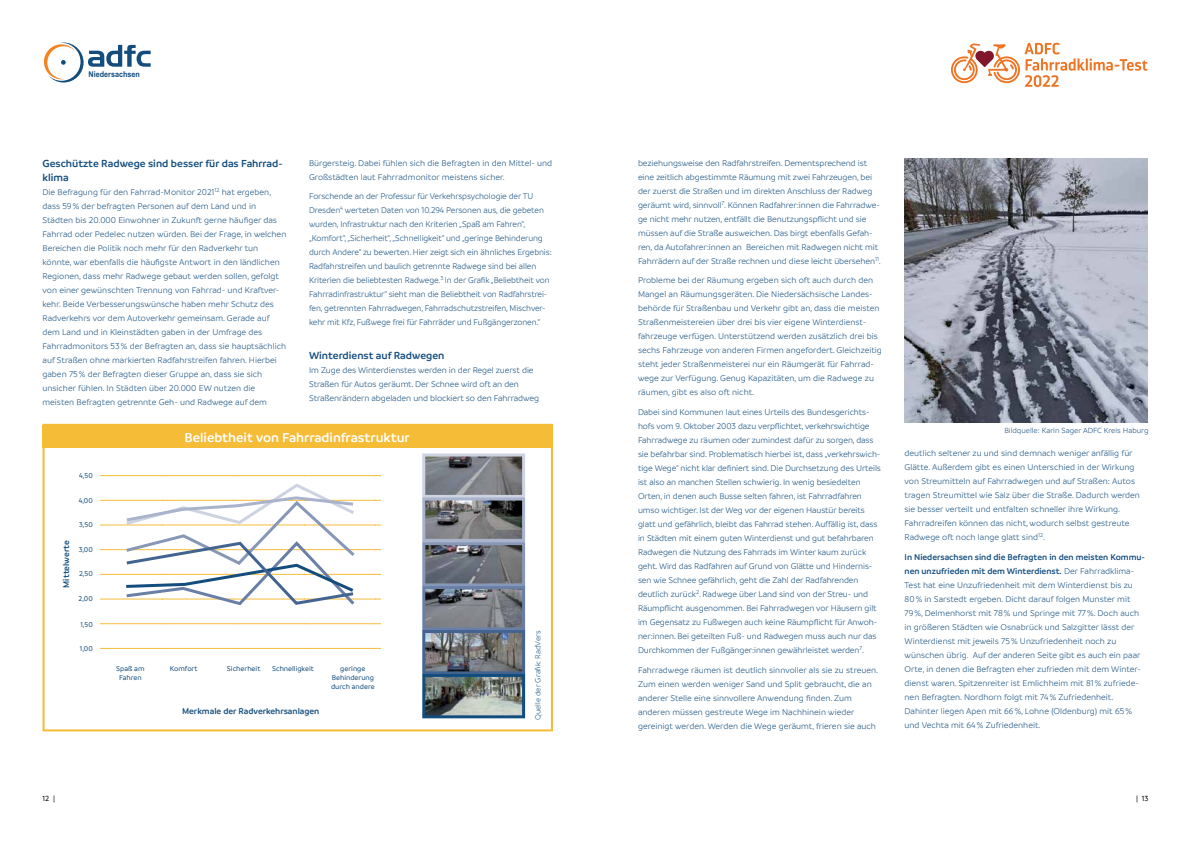
<style>
.page{position:relative;width:1191px;height:842px;background:#fff}
.page>*{position:absolute;margin:0;border:0;box-sizing:border-box;transform-origin:0 0}
.t1{font:600 14px "Branding";color:#fff}
.t2{font:600 11px/14px "Branding";color:#134d7e}
.t3{font:300 9px/14px "Branding";letter-spacing:-.01em;color:#134d7e}
.t4{font:600 9px "Branding";color:#134d7e}
.t5{font:300 8px "Branding";color:#134d7e}
.t6{font:700 8px "Arial Narrow";color:#134d7e;scale:1.1 1}
.t7{font:500 8px "Branding";color:#000}
.t8{font:500 7.5px/9px "Branding";color:#134d7e;text-align:center}
.s1{font-weight:600}
</style>
<div class="page">
<svg style="left:44px;top:43px;width:107px;height:40px"></svg>
<svg style="left:951px;top:43px;width:196px;height:44px"></svg>
<img style="left:904px;top:159px;width:243px;height:264px">
<hr style="left:100px;top:475px;width:281px;height:1px;background:#bfbfbf">
<hr style="left:100px;top:500px;width:281px;height:1px;background:#bfbfbf">
<hr style="left:100px;top:525px;width:281px;height:1px;background:#bfbfbf">
<hr style="left:100px;top:549px;width:281px;height:1px;background:#bfbfbf">
<hr style="left:100px;top:574px;width:281px;height:1px;background:#bfbfbf">
<hr style="left:100px;top:599px;width:281px;height:1px;background:#bfbfbf">
<hr style="left:100px;top:623px;width:281px;height:1px;background:#bfbfbf">
<hr style="left:100px;top:648px;width:281px;height:1px;background:#bfbfbf">
<svg style="left:123px;top:483px;width:235px;height:123px"></svg>
<div style="left:43px;top:424px;width:510px;height:307px;border:2px solid #f5bc38"></div>
<div style="left:43px;top:425px;width:508px;height:23px;background:#f5bc38"></div>
<img style="left:426px;top:457px;width:95px;height:257px">
<div style="left:422px;top:453px;width:103px;height:45px;border:3px solid #ced3e1"></div>
<div style="left:422px;top:497px;width:103px;height:45px;border:3px solid #a9b3cb"></div>
<div style="left:422px;top:542px;width:103px;height:44px;border:3px solid #8797b8"></div>
<div style="left:422px;top:586px;width:103px;height:44px;border:3px solid #697fa6"></div>
<div style="left:422px;top:630px;width:103px;height:44px;border:3px solid #436491"></div>
<div style="left:422px;top:674px;width:103px;height:44px;border:3px solid #134d7e"></div>
<p class="t6" style="left:89px;top:68px;width:48px">Niedersachsen</p>
<p class="t2" style="left:43px;top:157px;width:242px">Geschützte Radwege sind besser für das Fahrrad&shy;klima</p>
<p class="t3" style="left:43px;top:185px;width:245px">Die Befragung für den Fahrrad-Monitor 2021<sup>12</sup> hat ergeben, dass 59% der befragten Personen auf dem Land und in Städten bis 20.000 Einwohner in Zukunft gerne häufiger das Fahrrad oder Pedelec nutzen würden. Bei der Frage, in welchen Bereichen die Politik noch mehr für den Radverkehr tun könnte, war ebenfalls die häufigste Antwort in den ländlichen Regionen, dass mehr Radwege gebaut werden sollen, gefolgt von einer gewünschten Trennung von Fahrrad- und Kraftver&shy;kehr. Beide Verbesserungswünsche haben mehr Schutz des Radverkehrs vor dem Autoverkehr gemeinsam. Gerade auf dem Land und in Kleinstädten gaben in der Umfrage des Fahrradmonitors 53% der Befragten an, dass sie hauptsächlich auf Straßen ohne markierten Radfahrstreifen fahren. Hierbei gaben 75% der Befragten dieser Gruppe an, dass sie sich unsicher fühlen. In Städten über 20.000 EW nutzen die meisten Befragten getrennte Geh- und Radwege auf dem</p>
<p class="t3" style="left:309px;top:156px;width:245px">Bürgersteig. Dabei fühlen sich die Befragten in den Mittel- und<br>Großstädten laut Fahrradmonitor meistens sicher.</p>
<p class="t3" style="left:309px;top:190px;width:244px">Forschende an der Professur für Verkehrspsychologie der TU Dresden<sup>4</sup> werteten Daten von 10.294 Personen aus, die gebeten wurden, Infrastruktur nach den Kriterien „Spaß am Fahren“, „Komfort“, „Sicherheit“, „Schnelligkeit“ und „geringe Behinderung durch Andere“ zu bewerten. Hier zeigt sich ein ähnliches Ergebnis:<br>Radfahrstreifen und baulich getrennte Radwege sind bei allen Kriterien die beliebtesten Radwege.<sup>3</sup> In der Grafik „Beliebtheit von Fahrradinfrastruktur“ sieht man die Beliebtheit von Radfahrstrei&shy;fen, getrennten Fahrradwegen, Fahrradschutzstreifen, Mischver&shy;kehr mit Kfz, Fußwege frei für Fahrräder und Fußgängerzonen.“</p>
<p class="t2" style="left:309px;top:348px;width:137px">Winterdienst auf Radwegen</p>
<p class="t3" style="left:309px;top:363px;width:231px">Im Zuge des Winterdienstes werden in der Regel zuerst die<br>Straßen für Autos geräumt. Der Schnee wird oft an den<br>Straßenrändern abgeladen und blockiert so den Fahrradweg</p>
<p class="t4" style="left:61px;top:588px;width:49px;rotate:-90deg">Mittelwerte</p>
<p class="t8" style="left:79px;top:471px;width:15px">4,50</p>
<p class="t8" style="left:79px;top:496px;width:16px">4,00</p>
<p class="t8" style="left:79px;top:521px;width:15px">3,50</p>
<p class="t8" style="left:79px;top:545px;width:16px">3,00</p>
<p class="t8" style="left:79px;top:569px;width:15px">2,50</p>
<p class="t8" style="left:79px;top:595px;width:16px">2,00</p>
<p class="t8" style="left:80px;top:620px;width:14px">1,50</p>
<p class="t8" style="left:80px;top:644px;width:14px">1,00</p>
<h1 class="t1" style="left:184px;top:430px;width:227px">Beliebtheit von Fahrradinfrastruktur</h1>
<p class="t8" style="left:116px;top:664px;width:30px">Spaß am<br>Fahren</p>
<p class="t8" style="left:170px;top:664px;width:29px">Komfort</p>
<p class="t8" style="left:227px;top:664px;width:35px">Sicherheit</p>
<p class="t8" style="left:272px;top:664px;width:43px">Schnelligkeit</p>
<p class="t8" style="left:331px;top:664px;width:45px">geringe<br>Behinderung durch andere</p>
<p class="t4" style="left:182px;top:706px;width:139px">Merkmale der Radverkehrsanlagen</p>
<p class="t5" style="left:534px;top:720px;width:91px;rotate:-90deg">Quelle der Grafik: RadVers</p>
<p class="t3" style="left:638px;top:156px;width:244px">beziehungsweise den Radfahrstreifen. Dementsprechend ist eine zeitlich abgestimmte Räumung mit zwei Fahrzeugen, bei der zuerst die Straßen und im direkten Anschluss der Radweg geräumt wird, sinnvoll<sup>7</sup>. Können Radfahrer:innen die Fahrradwe&shy;ge nicht mehr nutzen, entfällt die Benutzungspflicht und sie müssen auf die Straße ausweichen. Das birgt ebenfalls Gefah&shy;ren, da Autofahrer:innen an Bereichen mit Radwegen nicht mit Fahrrädern auf der Straße rechnen und diese leicht übersehen<sup>11</sup>.</p>
<p class="t3" style="left:638px;top:274px;width:245px">Probleme bei der Räumung ergeben sich oft auch durch den Mangel an Räumungsgeräten. Die Niedersächsische Landes&shy;behörde für Straßenbau und Verkehr gibt an, dass die meisten Straßenmeistereien über drei bis vier eigene Winterdienst&shy;fahrzeuge verfügen. Unterstützend werden zusätzlich drei bis sechs Fahrzeuge von anderen Firmen angefordert. Gleichzeitig steht jeder Straßenmeisterei nur ein Räumgerät für Fahrrad&shy;wege zur Verfügung. Genug Kapazitäten, um die Radwege zu räumen, gibt es also oft nicht.</p>
<p class="t3" style="left:638px;top:405px;width:244px">Dabei sind Kommunen laut eines Urteils des Bundesgerichts&shy;hofs vom 9. Oktober 2003 dazu verpflichtet, verkehrswichtige Fahrradwege zu räumen oder zumindest dafür zu sorgen, dass sie befahrbar sind. Problematisch hierbei ist, dass „verkehrswich&shy;tige Wege“ nicht klar definiert sind. Die Durchsetzung des Urteils ist also an manchen Stellen schwierig. In wenig besiedelten Orten, in denen auch Busse selten fahren, ist Fahrradfahren umso wichtiger. Ist der Weg vor der eigenen Haustür bereits glatt und gefährlich, bleibt das Fahrrad stehen. Auffällig ist, dass in Städten mit einem guten Winterdienst und gut befahrbaren Radwegen die Nutzung des Fahrrads im Winter kaum zurück geht. Wird das Radfahren auf Grund von Glätte und Hindernis&shy;sen wie Schnee gefährlich, geht die Zahl der Radfahrenden deutlich zurück<sup>2</sup>. Radwege über Land sind von der Streu- und Räumpflicht ausgenommen. Bei Fahrradwegen vor Häusern gilt im Gegensatz zu Fußwegen auch keine Räumpflicht für Anwoh&shy;ner:innen. Bei geteilten Fuß- und Radwegen muss auch nur das Durchkommen der Fußgänger:innen gewährleistet werden<sup>7</sup>.</p>
<p class="t3" style="left:638px;top:663px;width:242px">Fahrradwege räumen ist deutlich sinnvoller als sie zu streuen.<br>Zum einen werden weniger Sand und Split gebraucht, die an anderer Stelle eine sinnvollere Anwendung finden. Zum anderen müssen gestreute Wege im Nachhinein wieder gereinigt werden. Werden die Wege geräumt, frieren sie auch</p>
<p class="t5" style="left:1004px;top:427px;width:146px">Bildquelle: Karin Sager ADFC Kreis Haburg</p>
<p class="t3" style="left:904px;top:446px;width:237px">deutlich seltener zu und sind demnach weniger anfällig für Glätte. Außerdem gibt es einen Unterschied in der Wirkung von Streumitteln auf Fahrradwegen und auf Straßen: Autos tragen Streumittel wie Salz über die Straße. Dadurch werden sie besser verteilt und entfalten schneller ihre Wirkung.<br>Fahrradreifen können das nicht, wodurch selbst gestreute Radwege oft noch lange glatt sind<sup>12</sup>.</p>
<p class="t3" style="left:904px;top:550px;width:242px"><span class="s1">In Niedersachsen sind die Befragten in den meisten Kommu&shy;nen unzufrieden mit dem Winterdienst.</span> Der Fahrradklima-Test hat eine Unzufriedenheit mit dem Winterdienst bis zu 80% in Sarstedt ergeben. Dicht darauf folgen Munster mit 79%, Delmenhorst mit 78% und Springe mit 77%. Doch auch in größeren Städten wie Osnabrück und Salzgitter lässt der Winterdienst mit jeweils 75% Unzufriedenheit noch zu wünschen übrig. Auf der anderen Seite gibt es auch ein paar Orte, in denen die Befragten eher zufrieden mit dem Winter&shy;dienst waren. Spitzenreiter ist Emlichheim mit 81% zufriede&shy;nen Befragten. Nordhorn folgt mit 74% Zufriedenheit.<br>Dahinter liegen Apen mit 66%, Lohne (Oldenburg) mit 65% und Vechta mit 64% Zufriedenheit.</p>
<p class="t7" style="left:43px;top:794px;width:14px">12 |</p>
<p class="t7" style="left:1136px;top:794px;width:14px">| 13</p>
</div>
